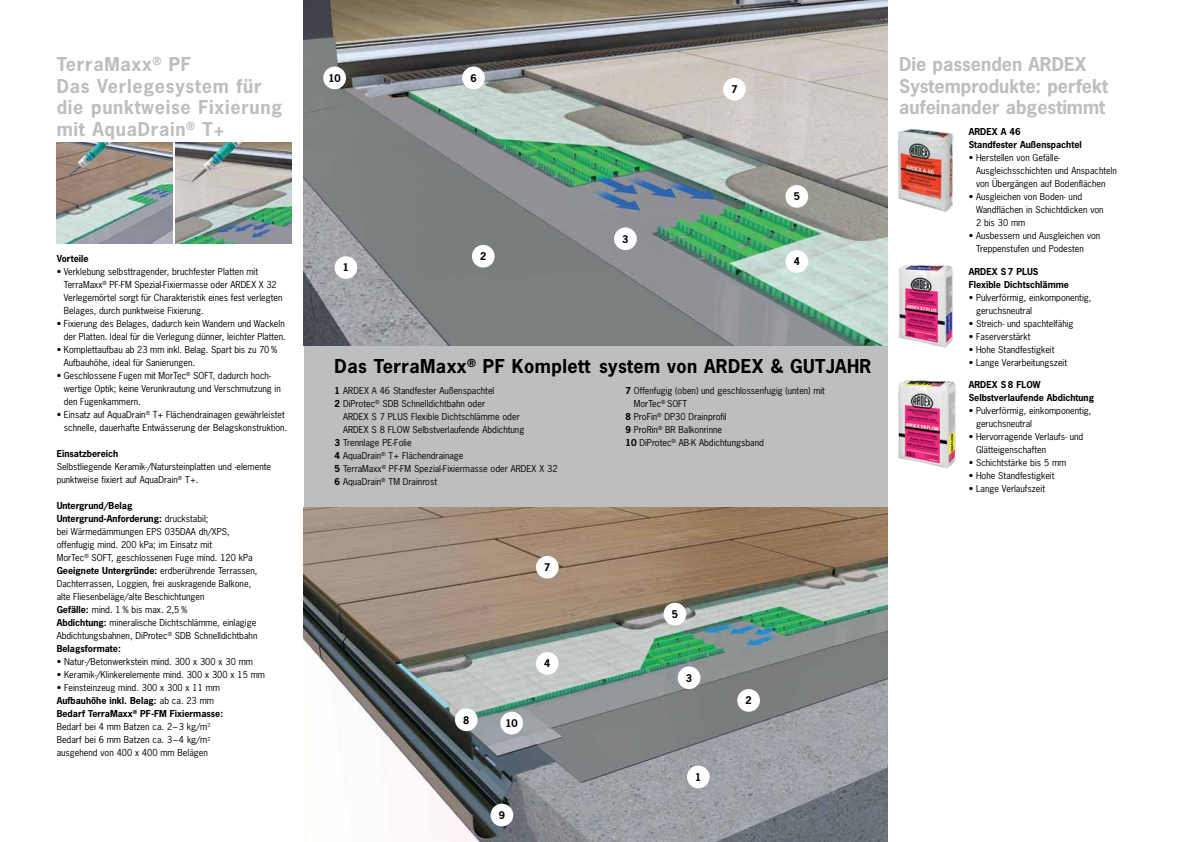
<style>
.page{position:relative;width:1191px;height:842px;background:#fff}
.page>*{position:absolute;margin:0;border:0;box-sizing:border-box;transform-origin:0 0}
.t1{font:700 18px/21.6px "News Gothic";letter-spacing:.04em;color:#bcbec0}
.t2{font:700 18px/21.6px "News Gothic";color:#bcbec0}
.t3{font:700 18px "News Gothic";letter-spacing:.025em;color:#000}
.t4{font:700 10px "News Gothic";color:#000}
.t5{font:9.1px/13px "News Gothic";color:#000}
.t6{font:700 9.1px "News Gothic";color:#000}
.t7{font:9px/13px "News Gothic";color:#000}
.t8{font:700 9px/13px "News Gothic";color:#000}
.s1{font-weight:700}
</style>
<div class="page">
<img style="left:57px;top:143px;width:116px;height:101px">
<img style="left:175px;top:143px;width:117px;height:101px">
<div style="left:304px;top:319px;width:583px;height:223px;background:#bcbec0"></div>
<img style="left:304px;top:0;width:583px;height:346px">
<div style="left:472px;top:245px;width:22px;height:23px;background:#fff;border-radius:50%"></div>
<div style="left:614px;top:227px;width:23px;height:23px;background:#fff;border-radius:50%"></div>
<div style="left:462px;top:67px;width:23px;height:22px;background:#fff;border-radius:50%"></div>
<div style="left:785px;top:185px;width:23px;height:23px;background:#fff;border-radius:50%"></div>
<div style="left:785px;top:250px;width:23px;height:23px;background:#fff;border-radius:50%"></div>
<div style="left:723px;top:78px;width:23px;height:23px;background:#fff;border-radius:50%"></div>
<img style="left:898px;top:128px;width:55px;height:84px">
<img style="left:898px;top:265px;width:56px;height:83px">
<img style="left:898px;top:380px;width:58px;height:89px">
<img style="left:304px;top:508px;width:583px;height:334px">
<div style="left:455px;top:708px;width:22px;height:23px;background:#fff;border-radius:50%"></div>
<div style="left:490px;top:804px;width:23px;height:22px;background:#fff;border-radius:50%"></div>
<div style="left:500px;top:712px;width:23px;height:22px;background:#fff;border-radius:50%"></div>
<div style="left:737px;top:689px;width:23px;height:23px;background:#fff;border-radius:50%"></div>
<div style="left:323px;top:67px;width:23px;height:22px;background:#fff;border-radius:50%"></div>
<div style="left:677px;top:666px;width:23px;height:23px;background:#fff;border-radius:50%"></div>
<div style="left:663px;top:603px;width:23px;height:22px;background:#fff;border-radius:50%"></div>
<div style="left:536px;top:652px;width:22px;height:23px;background:#fff;border-radius:50%"></div>
<div style="left:536px;top:556px;width:22px;height:23px;background:#fff;border-radius:50%"></div>
<div style="left:334px;top:256px;width:23px;height:23px;background:#fff;border-radius:50%"></div>
<div style="left:687px;top:766px;width:22px;height:22px;background:#fff;border-radius:50%"></div>
<h1 class="t1" style="left:57px;top:53px;width:227px">TerraMaxx<sup>®</sup> PF<br>Das Verlegesystem für die punktweise Fixierung mit AquaDrain<sup>®</sup> T+</h1>
<p class="t6" style="left:57px;top:253px;width:33px">Vorteile</p>
<p class="t5" style="left:64px;top:265px;width:220px;text-indent:-7px">• Verklebung selbsttragender, bruchfester Platten mit TerraMaxx<sup>®</sup> PF-FM Spezial-Fixiermasse oder ARDEX X 32<br>Verlegemörtel sorgt für Charakteristik eines fest verlegten Belages, durch punktweise Fixierung.</p>
<p class="t5" style="left:57px;top:317px;width:231px;text-align:right">• Fixierung des Belages, dadurch kein Wandern und Wackeln der Platten. Ideal für die Verlegung dünner, leichter Platten.</p>
<p class="t5" style="left:64px;top:343px;width:215px;text-indent:-7px">• Komplettaufbau ab 23 mm inkl. Belag. Spart bis zu 70 %<br>Aufbauhöhe, ideal für Sanierungen.</p>
<p class="t5" style="left:64px;top:369px;width:218px;text-indent:-7px">• Geschlossene Fugen mit MorTec<sup>®</sup> SOFT, dadurch hoch&shy;wertige Optik; keine Verunkrautung und Verschmutzung in den Fugenkammern.</p>
<p class="t5" style="left:57px;top:408px;width:232px;text-align:right">• Einsatz auf AquaDrain<sup>®</sup> T+ Flächendrainagen gewährleistet schnelle, dauerhafte Entwässerung der Belagskonstruktion.</p>
<p class="t8" style="left:57px;top:447px;width:63px">Einsatzbereich</p>
<p class="t7" style="left:57px;top:460px;width:216px">Selbstliegende Keramik-/Natursteinplatten und -elemente punktweise fixiert auf AquaDrain<sup>®</sup> T+.</p>
<p class="t7" style="left:57px;top:499px;width:202px"><span class="s1">Untergrund/Belag<br>Untergrund-Anforderung:</span> druckstabil;<br>bei Wärmedämmungen EPS 035DAA dh/XPS, offenfugig mind. 200 kPa; im Einsatz mit<br>MorTec<sup>®</sup> SOFT, geschlossenen Fuge mind. 120 kPa <span class="s1">Geeignete Untergründe:</span> erdberührende Terrassen, Dachterrassen, Loggien, frei auskragende Balkone, alte Fliesenbeläge/alte Beschichtungen<br><span class="s1">Gefälle:</span> mind. 1 % bis max. 2,5 %<br><span class="s1">Abdichtung:</span> mineralische Dichtschlämme, einlagige Abdichtungsbahnen, DiProtec<sup>®</sup> SDB Schnelldichtbahn <span class="s1">Belagsformate:</span></p>
<p class="t7" style="left:57px;top:655px;width:198px">• Natur-/Betonwerkstein mind. 300 x 300 x 30 mm</p>
<p class="t7" style="left:57px;top:668px;width:210px">• Keramik-/Klinkerelemente mind. 300 x 300 x 15 mm</p>
<p class="t7" style="left:57px;top:681px;width:168px">• Feinsteinzeug mind. 300 x 300 x 11 mm <span class="s1">Aufbauhöhe inkl. Belag:</span> ab ca. 23 mm <span class="s1">Bedarf TerraMaxx</span><sup>®</sup> <span class="s1">PF-FM Fixiermasse:<br></span>Bedarf bei 4 mm Batzen ca. 2–3 kg/m<sup>2<br></sup>Bedarf bei 6 mm Batzen ca. 3–4 kg/m<sup>2 </sup>ausgehend von 400 x 400 mm Belägen</p>
<p class="t4" style="left:328px;top:71px;width:14px">10</p>
<p class="t4" style="left:343px;top:261px;width:8px">1</p>
<p class="t4" style="left:470px;top:71px;width:8px">6</p>
<p class="t4" style="left:480px;top:250px;width:8px">2</p>
<p class="t4" style="left:622px;top:232px;width:8px">3</p>
<p class="t4" style="left:731px;top:83px;width:8px">7</p>
<p class="t4" style="left:793px;top:190px;width:8px">5</p>
<p class="t4" style="left:793px;top:255px;width:8px">4</p>
<h1 class="t3" style="left:334px;top:354px;width:538px">Das TerraMaxx<sup>®</sup> PF Komplett system von ARDEX &amp; GUTJAHR</h1>
<p class="t7" style="left:334px;top:384px;width:161px"><span class="s1">1</span> ARDEX A 46 Standfester Außenspachtel<br><span class="s1">2</span> DiProtec<sup>®</sup> SDB Schnelldichtbahn oder</p>
<p class="t7" style="left:343px;top:410px;width:178px">ARDEX S 7 PLUS Flexible Dichtschlämme oder</p>
<p class="t7" style="left:343px;top:423px;width:183px">ARDEX S 8 FLOW Selbstverlaufende Abdichtung</p>
<p class="t7" style="left:334px;top:436px;width:79px"><span class="s1">3</span> Trennlage PE-Folie</p>
<p class="t7" style="left:334px;top:449px;width:130px"><span class="s1">4</span> AquaDrain<sup>®</sup> T+ Flächendrainage</p>
<p class="t7" style="left:334px;top:462px;width:224px"><span class="s1">5</span> TerraMaxx<sup>®</sup> PF-FM Spezial-Fixiermasse oder ARDEX X 32</p>
<p class="t7" style="left:334px;top:475px;width:104px"><span class="s1">6</span> AquaDrain<sup>®</sup> TM Drainrost</p>
<p class="t4" style="left:544px;top:561px;width:8px">7</p>
<p class="t4" style="left:463px;top:713px;width:8px">8</p>
<p class="t4" style="left:505px;top:716px;width:14px">10</p>
<p class="t4" style="left:544px;top:657px;width:8px">4</p>
<p class="t4" style="left:499px;top:808px;width:8px">9</p>
<p class="t7" style="left:625px;top:384px;width:201px"><span class="s1">7</span> Offenfugig (oben) und geschlossenfugig (unten) mit</p>
<p class="t7" style="left:634px;top:397px;width:55px">MorTec<sup>®</sup> SOFT</p>
<p class="t7" style="left:625px;top:410px;width:103px"><span class="s1">8</span> ProFin<sup>®</sup> DP30 Drainprofil</p>
<p class="t7" style="left:625px;top:423px;width:98px"><span class="s1">9</span> ProRin<sup>®</sup> BR Balkonrinne</p>
<p class="t7" style="left:625px;top:436px;width:140px"><span class="s1">10</span> DiProtec<sup>®</sup> AB-K Abdichtungsband</p>
<p class="t4" style="left:672px;top:607px;width:8px">5</p>
<p class="t4" style="left:686px;top:671px;width:8px">3</p>
<p class="t4" style="left:695px;top:770px;width:8px">1</p>
<p class="t4" style="left:745px;top:694px;width:8px">2</p>
<h1 class="t2" style="left:899px;top:53px;width:210px">Die passenden ARDEX<br>Systemprodukte: perfekt aufeinander abgestimmt</h1>
<p class="t8" style="left:968px;top:125px;width:115px">ARDEX A 46<br>Standfester Außenspachtel</p>
<p class="t7" style="left:976px;top:151px;width:142px;text-indent:-7px">• Herstellen von Gefälle-<br>Ausgleichsschichten und Anspachteln von Übergängen auf Bodenflächen</p>
<p class="t7" style="left:976px;top:190px;width:129px;text-indent:-7px">• Ausgleichen von Boden- und<br>Wandflächen in Schichtdicken von<br>2 bis 30 mm</p>
<p class="t7" style="left:976px;top:229px;width:126px;text-indent:-7px">• Ausbessern und Ausgleichen von<br>Treppenstufen und Podesten</p>
<p class="t8" style="left:968px;top:265px;width:102px">ARDEX S7 PLUS<br>Flexible Dichtschlämme</p>
<p class="t7" style="left:976px;top:291px;width:117px;text-indent:-7px">• Pulverförmig, einkomponentig, geruchsneutral</p>
<p class="t7" style="left:968px;top:317px;width:106px">• Streich- und spachtelfähig</p>
<p class="t7" style="left:968px;top:330px;width:63px">• Faserverstärkt</p>
<p class="t7" style="left:968px;top:343px;width:87px">• Hohe Standfestigkeit</p>
<p class="t7" style="left:968px;top:356px;width:100px">• Lange Verarbeitungszeit</p>
<p class="t8" style="left:968px;top:378px;width:127px">ARDEX S8 FLOW<br>Selbstverlaufende Abdichtung</p>
<p class="t7" style="left:976px;top:404px;width:117px;text-indent:-7px">• Pulverförmig, einkomponentig, geruchsneutral</p>
<p class="t7" style="left:976px;top:430px;width:109px;text-indent:-7px">• Hervorragende Verlaufs- und<br>Glätteigenschaften</p>
<p class="t7" style="left:968px;top:456px;width:99px">• Schichtstärke bis 5 mm</p>
<p class="t7" style="left:968px;top:469px;width:87px">• Hohe Standfestigkeit</p>
<p class="t7" style="left:968px;top:482px;width:78px">• Lange Verlaufszeit</p>
</div>
